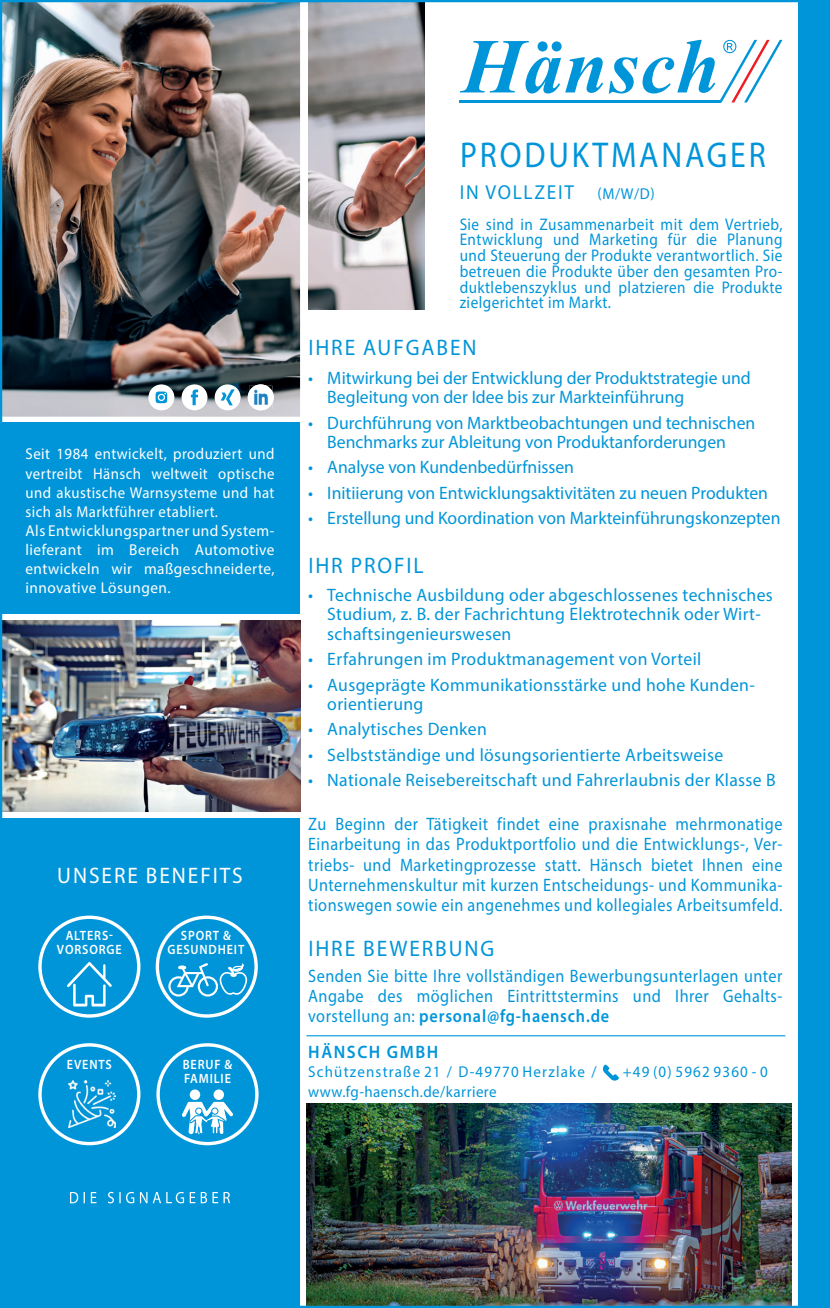
<style>
.page{position:relative;width:830px;height:1308px;background:#fff}
.page>*{position:absolute;margin:0;border:0;box-sizing:border-box;transform-origin:0 0}
.t1{font:36px "Myriad Pro";letter-spacing:.09em;color:#0095d9;scale:.88 1}
.t2{font:22.5px "Myriad Pro";letter-spacing:.09em;color:#0095d9;scale:.95 1}
.t3{font:22.5px "Myriad Pro";letter-spacing:.09em;color:#fff;scale:.95 1}
.t4{font:20.25px "Myriad Pro";letter-spacing:.09em;color:#0095d9;scale:.95 1}
.t5{font:18px/20.2px "Myriad Pro";letter-spacing:.02em;color:#0095d9;text-align:justify;scale:.9 1}
.t6{font:18px/19.1px "Myriad Pro";letter-spacing:.02em;color:#0095d9}
.t7{font:18px/19.1px "Myriad Pro";color:#0095d9}
.t8{font:600 18px "Myriad Pro";letter-spacing:.09em;color:#0095d9;scale:.95 1}
.t9{font:16.88px/15.8px "Myriad Pro";letter-spacing:.03em;color:#0095d9;text-align:justify;scale:.9 1}
.t10{font:15.75px/19.1px "Myriad Pro";letter-spacing:.03em;color:#fff;scale:.94 1}
.t11{font:15.75px "Myriad Pro";letter-spacing:.08em;color:#0095d9;scale:.95 1}
.t12{font:15.75px "Myriad Pro";letter-spacing:.03em;color:#0095d9;scale:.95 1}
.t13{font:600 13.5px/13.5px "Myriad Pro";letter-spacing:.07em;color:#fff;text-align:center;scale:.9 1}
.s1{font-size:15.75px}
.s2{font-weight:600}
</style>
<div class="page">
<img style="left:3px;top:3px;width:297px;height:414px">
<div style="left:797px;top:0;width:32px;height:1307px;background:#0095d9"></div>
<svg style="left:459px;top:40px;width:323px;height:62px"></svg>
<div style="left:0;top:818px;width:300px;height:489px;background:#0095d9"></div>
<svg style="left:603px;top:1064px;width:15px;height:17px"></svg>
<hr style="left:306px;top:1035px;width:478px;height:1px;background:#0095d9">
<div style="left:0;top:423px;width:300px;height:191px;background:#0095d9"></div>
<img style="left:3px;top:620px;width:297px;height:192px">
<svg style="left:70px;top:1191px;width:160px;height:12px"></svg>
<div style="left:181px;top:384px;width:26px;height:26px;background:#fff;border-radius:50%"></div>
<svg style="left:191px;top:389px;width:7px;height:16px"></svg>
<div style="left:214px;top:384px;width:26px;height:26px;background:#fff;border-radius:50%"></div>
<svg style="left:220px;top:389px;width:14px;height:16px"></svg>
<div style="left:148px;top:384px;width:26px;height:26px;background:#fff;border-radius:50%"></div>
<svg style="left:155px;top:391px;width:12px;height:12px"></svg>
<svg style="left:248px;top:384px;width:25px;height:26px"></svg>
<img style="left:249px;top:386px;width:23px;height:23px">
<img style="left:308px;top:3px;width:116px;height:306px">
<div style="left:156px;top:915px;width:102px;height:102px;border:3px solid #fff;border-radius:50%"></div>
<svg style="left:67px;top:961px;width:45px;height:45px"></svg>
<div style="left:38px;top:915px;width:102px;height:102px;border:3px solid #fff;border-radius:50%"></div>
<div style="left:156px;top:1043px;width:102px;height:102px;border:3px solid #fff;border-radius:50%"></div>
<svg style="left:182px;top:1089px;width:51px;height:45px"></svg>
<svg style="left:219px;top:963px;width:29px;height:33px"></svg>
<div style="left:168px;top:976px;width:21px;height:20px;border:2px solid #fff;border-radius:50%"></div>
<div style="left:198px;top:976px;width:20px;height:20px;border:2px solid #fff;border-radius:50%"></div>
<svg style="left:177px;top:963px;width:32px;height:24px"></svg>
<div style="left:38px;top:1043px;width:102px;height:102px;border:3px solid #fff;border-radius:50%"></div>
<img style="left:69px;top:1080px;width:47px;height:47px">
<img style="left:306px;top:1103px;width:485px;height:201px">
<p class="t10" style="left:26px;top:444px;width:266px">Seit 1984 entwickelt, produziert und vertreibt Hänsch weltweit optische und akustische Warnsysteme und hat sich als Marktführer etabliert.<br>Als Entwicklungspartner und System&shy;lieferant im Bereich Automotive entwickeln wir maßgeschneiderte, innovative Lösungen.</p>
<p class="t3" style="left:57px;top:861px;width:196px">UNSERE BENEFITS</p>
<p class="t13" style="left:57px;top:928px;width:73px">ALTERS-<br>VORSORGE</p>
<p class="t13" style="left:67px;top:1057px;width:51px">EVENTS</p>
<p class="t13" style="left:167px;top:928px;width:87px">SPORT &amp;<br>GESUNDHEIT</p>
<p class="t13" style="left:183px;top:1057px;width:56px;text-align:left">BERUF &amp;<br>FAMILIE</p>
<h1 class="t1" style="left:460px;top:133px;width:349px">PRODUKTMANAGER</h1>
<p class="t4" style="left:459px;top:179px;width:206px">IN VOLLZEIT <span class="s1">(M/W/D)</span></p>
<p class="t9" style="left:459px;top:216px;width:360px">Sie sind in Zusammenarbeit mit dem Vertrieb, Entwicklung und Marketing für die Planung und Steuerung der Produkte verantwortlich. Sie betreuen die Produkte über den gesamten Pro&shy;duktlebenszyklus und platzieren die Produkte zielgerichtet im Markt.</p>
<p class="t2" style="left:308px;top:334px;width:178px">IHRE AUFGABEN</p>
<p class="t7" style="left:327px;top:368px;width:425px;text-indent:-19px">• Mitwirkung bei der Entwicklung der Produktstrategie und<br>Begleitung von der Idee bis zur Markteinführung</p>
<p class="t7" style="left:308px;top:413px;width:448px;text-align:center">• Durchführung von Marktbeobachtungen und technischen<br>Benchmarks zur Ableitung von Produktanforderungen</p>
<p class="t7" style="left:308px;top:457px;width:267px">• Analyse von Kundenbedürfnissen</p>
<p class="t7" style="left:308px;top:483px;width:461px">• Initiierung von Entwicklungsaktivitäten zu neuen Produkten</p>
<p class="t7" style="left:308px;top:508px;width:473px">• Erstellung und Koordination von Markteinführungskonzepten</p>
<p class="t2" style="left:308px;top:551px;width:123px">IHR PROFIL</p>
<p class="t6" style="left:327px;top:585px;width:447px;text-indent:-19px">• Technische Ausbildung oder abgeschlossenes technisches<br>Studium, z. B. der Fachrichtung Elektrotechnik oder Wirt&shy;schaftsingenieurswesen</p>
<p class="t6" style="left:308px;top:649px;width:394px">• Erfahrungen im Produktmanagement von Vorteil</p>
<p class="t6" style="left:327px;top:674px;width:429px;text-indent:-19px">• Ausgeprägte Kommunikationsstärke und hohe Kunden&shy;orientierung</p>
<p class="t6" style="left:308px;top:719px;width:180px">• Analytisches Denken</p>
<p class="t6" style="left:308px;top:745px;width:416px">• Selbstständige und lösungsorientierte Arbeitsweise</p>
<p class="t6" style="left:308px;top:770px;width:469px">• Nationale Reisebereitschaft und Fahrerlaubnis der Klasse B</p>
<p class="t5" style="left:308px;top:813px;width:528px">Zu Beginn der Tätigkeit findet eine praxisnahe mehrmonatige Einarbeitung in das Produktportfolio und die Entwicklungs-, Ver&shy;triebs- und Marketingprozesse statt. Hänsch bietet Ihnen eine Unternehmenskultur mit kurzen Entscheidungs- und Kommunika&shy;tionswegen sowie ein angenehmes und kollegiales Arbeitsumfeld.</p>
<p class="t2" style="left:308px;top:935px;width:197px">IHRE BEWERBUNG</p>
<p class="t5" style="left:308px;top:965px;width:528px">Senden Sie bitte Ihre vollständigen Bewerbungsunterlagen unter Angabe des möglichen Eintrittstermins und Ihrer Gehalts&shy;vorstellung an: <span class="s2">personal@fg-haensch.de</span></p>
<p class="t8" style="left:308px;top:1040px;width:138px">HÄNSCH GMBH</p>
<p class="t11" style="left:308px;top:1062px;width:305px">Schützenstraße 21 / D-49770 Herzlake /</p>
<p class="t11" style="left:622px;top:1062px;width:154px">+49 (0) 5962 9360 - 0</p>
<p class="t12" style="left:308px;top:1081px;width:200px">www.fg-haensch.de/karriere</p>
</div>
